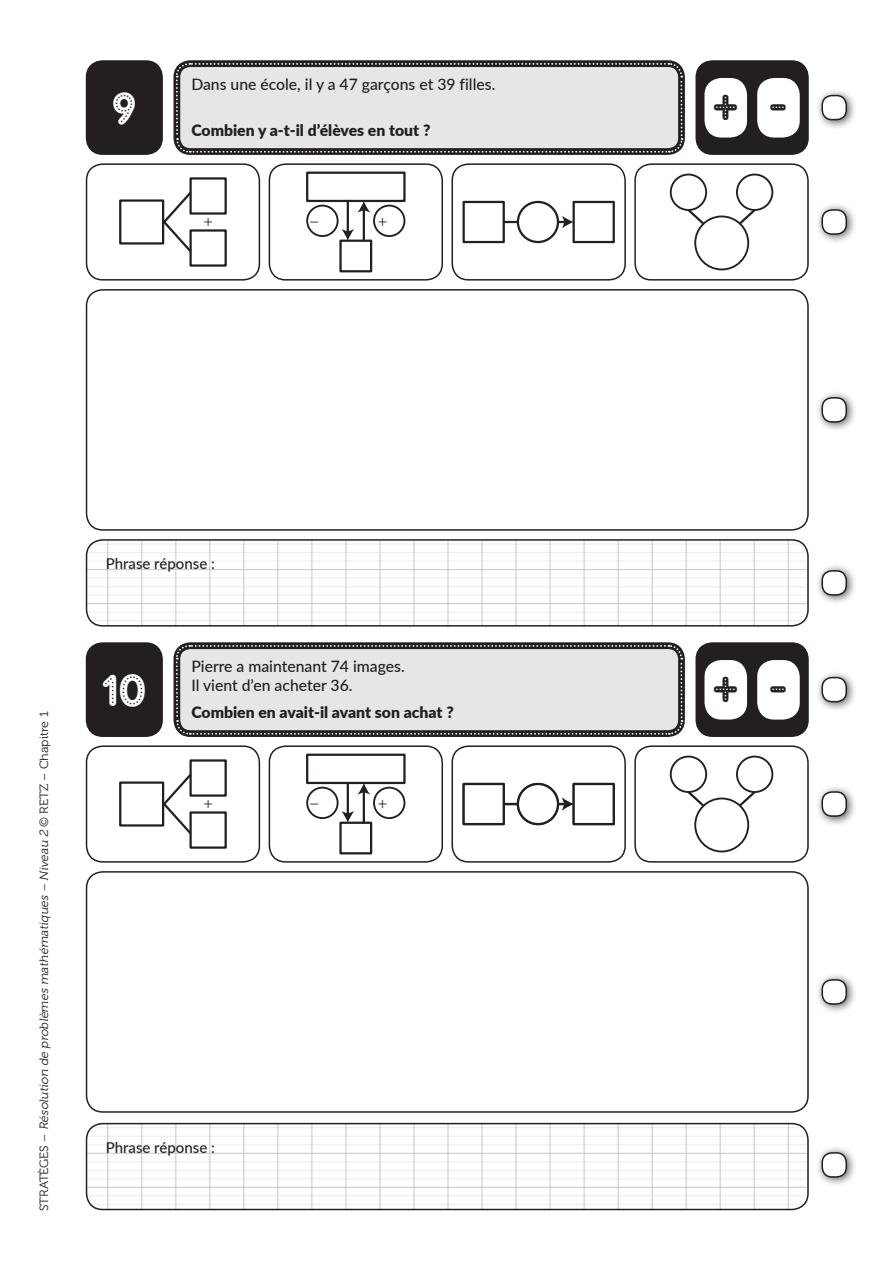
<style>
.page{position:relative;width:893px;height:1262px;background:#fff}
.page>*{position:absolute;margin:0;border:0;box-sizing:border-box;transform-origin:0 0}
.t1{font:45px "Adam Gorry Lights";color:#231f20;scale:.95 1}
.t2{font:45px "Adam Gorry Lights";color:#fff;scale:.95 1}
.t3{font:500 15.75px/18.9px "Lato";color:#231f20}
.t4{font:900 15.75px "Lato";color:#231f20}
.t5{font:500 15px "Lato";color:#231f20}
.t6{font:italic 12px "Museo 300";color:#231f20;scale:1.04 1}
.s1{font-style:normal}
</style>
<div class="page">
<div style="left:700px;top:65px;width:104px;height:85px;background:#231f20;border-radius:13px"></div>
<div style="left:695px;top:60px;width:114px;height:95px;border:9px solid #231f20;border-radius:13px"></div>
<div style="left:704px;top:78px;width:43px;height:60px;background:#fff;border-radius:17px"></div>
<div style="left:757px;top:78px;width:43px;height:60px;background:#fff;border-radius:17px"></div>
<div style="left:700px;top:647px;width:104px;height:85px;background:#231f20;border-radius:13px"></div>
<div style="left:695px;top:642px;width:114px;height:95px;border:9px solid #231f20;border-radius:13px"></div>
<div style="left:704px;top:660px;width:43px;height:59px;background:#fff;border-radius:17px"></div>
<div style="left:757px;top:660px;width:43px;height:59px;background:#fff;border-radius:17px"></div>
<div style="left:90px;top:65px;width:68px;height:85px;background:#231f20;border-radius:13px"></div>
<div style="left:86px;top:60px;width:77px;height:95px;border:9px solid #231f20;border-radius:13px"></div>
<div style="left:90px;top:647px;width:68px;height:85px;background:#231f20;border-radius:13px"></div>
<div style="left:86px;top:642px;width:77px;height:95px;border:9px solid #231f20;border-radius:13px"></div>
<div style="left:86px;top:289px;width:723px;height:242px;border:2px solid #231f20;border-radius:16px"></div>
<div style="left:86px;top:871px;width:723px;height:241px;border:2px solid #231f20;border-radius:16px"></div>
<div style="left:119px;top:199px;width:45px;height:45px;border:2px solid #231f20"></div>
<div style="left:189px;top:177px;width:38px;height:38px;border:2px solid #231f20"></div>
<div style="left:189px;top:229px;width:38px;height:38px;border:2px solid #231f20"></div>
<svg style="left:161px;top:190px;width:32px;height:64px"></svg>
<div style="left:86px;top:163px;width:174px;height:118px;border:2px solid #231f20;border-radius:16px"></div>
<div style="left:306px;top:205px;width:33px;height:32px;border:2px solid #231f20;border-radius:50%"></div>
<div style="left:339px;top:240px;width:33px;height:32px;border:2px solid #231f20"></div>
<div style="left:306px;top:172px;width:100px;height:30px;border:2px solid #231f20"></div>
<hr style="left:347px;top:201px;width:2px;height:31px;background:#231f20">
<svg style="left:341px;top:229px;width:13px;height:12px"></svg>
<hr style="left:363px;top:209px;width:2px;height:32px;background:#231f20">
<svg style="left:357px;top:201px;width:13px;height:11px"></svg>
<div style="left:373px;top:205px;width:32px;height:32px;border:2px solid #231f20;border-radius:50%"></div>
<div style="left:269px;top:163px;width:174px;height:118px;border:2px solid #231f20;border-radius:16px"></div>
<hr style="left:504px;top:221px;width:61px;height:2px;background:#231f20">
<svg style="left:562px;top:216px;width:10px;height:12px"></svg>
<div style="left:462px;top:201px;width:43px;height:42px;border:2px solid #231f20"></div>
<div style="left:572px;top:201px;width:43px;height:42px;border:2px solid #231f20"></div>
<div style="left:518px;top:202px;width:40px;height:40px;background:#fff;border-radius:50%"></div>
<div style="left:517px;top:201px;width:42px;height:42px;border:2px solid #231f20;border-radius:50%"></div>
<div style="left:451px;top:163px;width:175px;height:118px;border:2px solid #231f20;border-radius:16px"></div>
<div style="left:736px;top:174px;width:37px;height:37px;border:2px solid #231f20;border-radius:50%"></div>
<div style="left:670px;top:174px;width:37px;height:37px;border:2px solid #231f20;border-radius:50%"></div>
<svg style="left:685px;top:207px;width:23px;height:21px"></svg>
<svg style="left:735px;top:207px;width:23px;height:21px"></svg>
<div style="left:695px;top:216px;width:53px;height:53px;background:#fff;border-radius:50%"></div>
<div style="left:694px;top:215px;width:55px;height:55px;border:2px solid #231f20;border-radius:50%"></div>
<div style="left:634px;top:163px;width:175px;height:118px;border:2px solid #231f20;border-radius:16px"></div>
<div style="left:119px;top:781px;width:45px;height:45px;border:2px solid #231f20"></div>
<div style="left:189px;top:759px;width:38px;height:37px;border:2px solid #231f20"></div>
<div style="left:189px;top:811px;width:38px;height:37px;border:2px solid #231f20"></div>
<svg style="left:161px;top:772px;width:32px;height:64px"></svg>
<div style="left:86px;top:745px;width:174px;height:117px;border:2px solid #231f20;border-radius:16px"></div>
<div style="left:306px;top:786px;width:33px;height:33px;border:2px solid #231f20;border-radius:50%"></div>
<div style="left:339px;top:821px;width:33px;height:33px;border:2px solid #231f20"></div>
<div style="left:306px;top:753px;width:100px;height:31px;border:2px solid #231f20"></div>
<hr style="left:347px;top:783px;width:2px;height:31px;background:#231f20">
<svg style="left:341px;top:811px;width:13px;height:12px"></svg>
<hr style="left:363px;top:791px;width:2px;height:32px;background:#231f20">
<svg style="left:357px;top:783px;width:13px;height:11px"></svg>
<div style="left:373px;top:786px;width:32px;height:33px;border:2px solid #231f20;border-radius:50%"></div>
<div style="left:269px;top:745px;width:174px;height:117px;border:2px solid #231f20;border-radius:16px"></div>
<div style="left:451px;top:745px;width:175px;height:117px;border:2px solid #231f20;border-radius:16px"></div>
<div style="left:736px;top:755px;width:37px;height:38px;border:2px solid #231f20;border-radius:50%"></div>
<div style="left:670px;top:755px;width:37px;height:38px;border:2px solid #231f20;border-radius:50%"></div>
<svg style="left:685px;top:789px;width:23px;height:21px"></svg>
<svg style="left:735px;top:789px;width:23px;height:21px"></svg>
<div style="left:695px;top:798px;width:53px;height:53px;background:#fff;border-radius:50%"></div>
<div style="left:694px;top:797px;width:55px;height:55px;border:2px solid #231f20;border-radius:50%"></div>
<div style="left:634px;top:745px;width:175px;height:117px;border:2px solid #231f20;border-radius:16px"></div>
<div style="left:815px;top:202px;width:42px;height:42px;background:#231f20;opacity:.75"></div>
<div style="left:822px;top:210px;width:24px;height:24px;background:#fff;border-radius:10px"></div>
<div style="left:821px;top:209px;width:26px;height:26px;border:2px solid #231f20;border-radius:10px"></div>
<div style="left:815px;top:88px;width:42px;height:42px;background:#231f20;opacity:.75"></div>
<div style="left:822px;top:96px;width:24px;height:24px;background:#fff;border-radius:10px"></div>
<div style="left:821px;top:95px;width:26px;height:25px;border:2px solid #231f20;border-radius:10px"></div>
<div style="left:815px;top:670px;width:42px;height:42px;background:#231f20;opacity:.75"></div>
<div style="left:822px;top:677px;width:24px;height:24px;background:#fff;border-radius:10px"></div>
<div style="left:821px;top:677px;width:26px;height:25px;border:2px solid #231f20;border-radius:10px"></div>
<div style="left:815px;top:784px;width:42px;height:42px;background:#231f20;opacity:.75"></div>
<div style="left:822px;top:792px;width:24px;height:24px;background:#fff;border-radius:10px"></div>
<div style="left:821px;top:791px;width:26px;height:26px;border:2px solid #231f20;border-radius:10px"></div>
<div style="left:815px;top:390px;width:42px;height:42px;background:#231f20;opacity:.75"></div>
<div style="left:822px;top:398px;width:24px;height:24px;background:#fff;border-radius:10px"></div>
<div style="left:821px;top:397px;width:26px;height:26px;border:2px solid #231f20;border-radius:10px"></div>
<div style="left:815px;top:972px;width:42px;height:42px;background:#231f20;opacity:.75"></div>
<div style="left:822px;top:980px;width:24px;height:24px;background:#fff;border-radius:10px"></div>
<div style="left:821px;top:979px;width:26px;height:25px;border:2px solid #231f20;border-radius:10px"></div>
<div style="left:815px;top:563px;width:42px;height:42px;background:#231f20;opacity:.75"></div>
<div style="left:822px;top:571px;width:24px;height:24px;background:#fff;border-radius:10px"></div>
<div style="left:821px;top:570px;width:26px;height:25px;border:2px solid #231f20;border-radius:10px"></div>
<div style="left:815px;top:1145px;width:42px;height:42px;background:#231f20;opacity:.75"></div>
<div style="left:822px;top:1153px;width:24px;height:24px;background:#fff;border-radius:10px"></div>
<div style="left:821px;top:1152px;width:26px;height:25px;border:2px solid #231f20;border-radius:10px"></div>
<div style="left:173px;top:60px;width:512px;height:95px;border:7px solid #231f20;border-radius:14px"></div>
<svg style="left:175px;top:62px;width:508px;height:92px;background:#cfcece"></svg>
<div style="left:173px;top:642px;width:512px;height:95px;border:7px solid #231f20;border-radius:14px"></div>
<svg style="left:175px;top:644px;width:508px;height:91px;background:#d0d0d0"></svg>
<svg style="left:87px;top:541px;width:719px;height:84px"></svg>
<div style="left:86px;top:539px;width:723px;height:87px;border:2px solid #231f20;border-radius:16px"></div>
<svg style="left:87px;top:1124px;width:719px;height:85px"></svg>
<div style="left:86px;top:1123px;width:723px;height:87px;border:2px solid #231f20;border-radius:16px"></div>
<hr style="left:504px;top:803px;width:61px;height:2px;background:#231f20">
<svg style="left:562px;top:797px;width:10px;height:13px"></svg>
<div style="left:462px;top:783px;width:43px;height:42px;border:2px solid #231f20"></div>
<div style="left:572px;top:783px;width:43px;height:42px;border:2px solid #231f20"></div>
<div style="left:518px;top:784px;width:40px;height:40px;background:#fff;border-radius:50%"></div>
<div style="left:517px;top:783px;width:42px;height:42px;border:2px solid #231f20;border-radius:50%"></div>
<h1 class="t2" style="left:112px;top:82px;width:28px">9</h1>
<p class="t3" style="left:191px;top:75px;width:305px">Dans une école, il y a 47 garçons et 39 filles.</p>
<p class="t4" style="left:191px;top:118px;width:241px">Combien y a-t-il d’élèves en tout ?</p>
<p class="t6" style="left:37px;top:1211px;width:482px;rotate:-90deg"><span class="s1">S T R AT È G E S –</span> Résolution de problèmes mathématiques – Niveau 2 <span class="s1">© R E T Z – C h a p i t r e 1</span></p>
<p class="t5" style="left:106px;top:552px;width:111px">Phrase réponse :</p>
<h1 class="t2" style="left:102px;top:664px;width:48px">10</h1>
<p class="t3" style="left:191px;top:656px;width:215px">Pierre a maintenant 74 images.<br>Il vient d’en acheter 36.</p>
<p class="t4" style="left:191px;top:700px;width:264px">Combien en avait-il avant son achat ?</p>
<p class="t5" style="left:106px;top:1136px;width:111px">Phrase réponse :</p>
<h1 class="t1" style="left:712px;top:81px;width:81px">+ -</h1>
<h1 class="t1" style="left:712px;top:663px;width:81px">+ -</h1>
</div>
